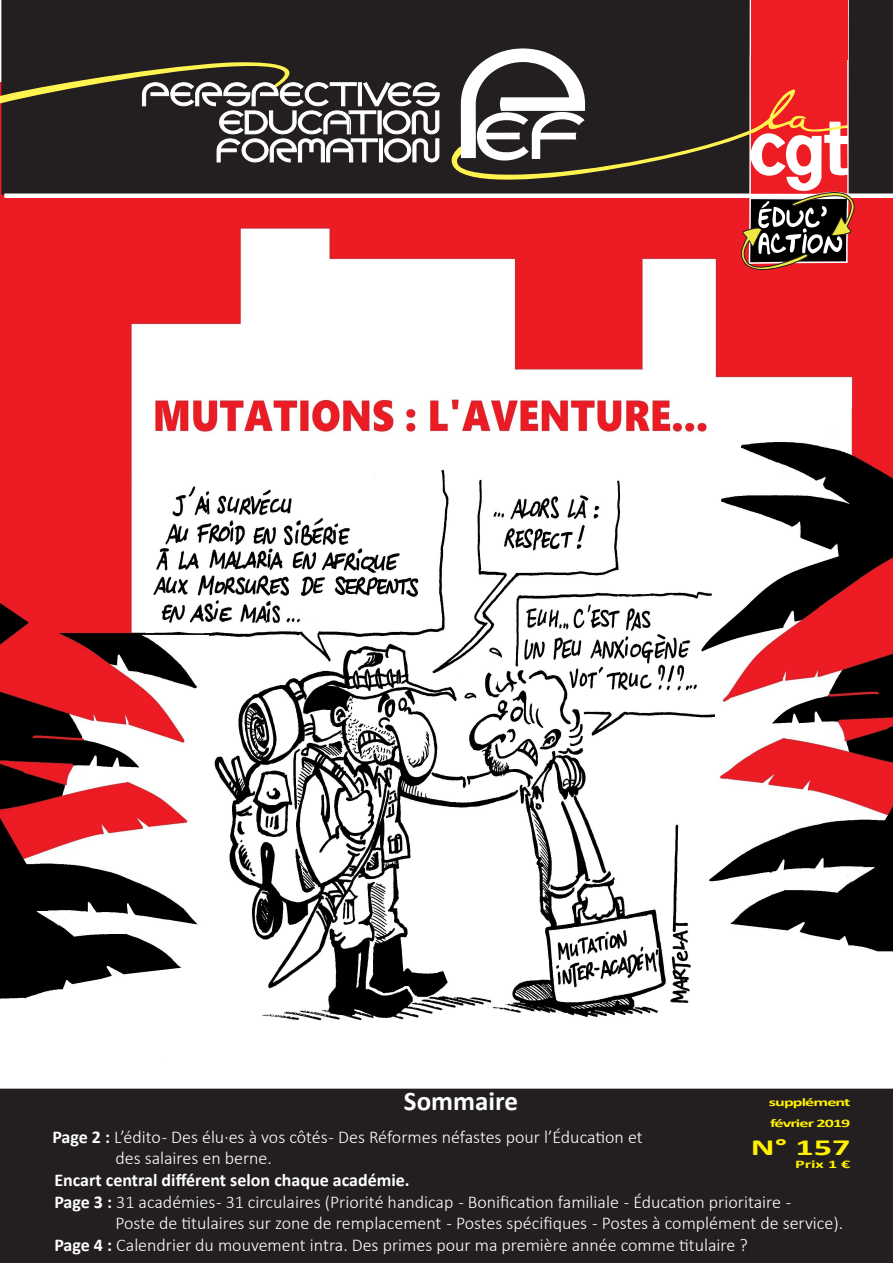
<style>
.page{position:relative;width:893px;height:1263px;background:#fff}
.page>*{position:absolute;margin:0;border:0;box-sizing:border-box;transform-origin:0 0}
.t1{font:700 27px "Calibri";color:#fff}
.t2{font:700 23.25px "Calibri";color:#fff101;scale:1.56 1}
.t3{font:300 18px "Calibri";color:#fff}
.t4{font:700 18px "Calibri";color:#fff}
.t5{font:700 11.55px "Calibri";letter-spacing:-.05em;color:#fff101;scale:1.56 1}
.s1{font-weight:700}
</style>
<div class="page">
<img style="left:0;top:270px;width:893px;height:819px">
<div style="left:0;top:1089px;width:893px;height:174px;background:#231f20"></div>
<svg style="left:0;top:0;width:893px;height:270px;background:#783c3c"></svg>
<p class="t1" style="left:404px;top:1082px;width:116px">Sommaire</p>
<p class="t3" style="left:52px;top:1126px;width:592px"><span class="s1">Page 2 :</span> L’édito - Des élu·es à vos côtés - Des Réformes néfastes pour l’Éducation et</p>
<p class="t3" style="left:115px;top:1147px;width:158px">des salaires en berne.</p>
<p class="t4" style="left:54px;top:1167px;width:357px">Encart central différent selon chaque académie.</p>
<p class="t3" style="left:54px;top:1190px;width:738px"><span class="s1">Page 3 :</span> 31 académies - 31 circulaires (Priorité handicap - Bonification familiale - Éducation prioritaire -</p>
<p class="t3" style="left:115px;top:1212px;width:729px">Poste de titulaires sur zone de remplacement - Postes spécifiques - Postes à complément de service).</p>
<p class="t3" style="left:54px;top:1234px;width:695px"><span class="s1">Page 4 :</span> Calendrier du mouvement intra. Des primes pour ma première année comme titulaire ?</p>
<p class="t5" style="left:769px;top:1094px;width:54px">supplément</p>
<p class="t5" style="left:770px;top:1115px;width:53px">février 2019</p>
<p class="t2" style="left:751px;top:1130px;width:65px">N° 157</p>
<p class="t5" style="left:795px;top:1156px;width:37px">Prix 1 €</p>
</div>
